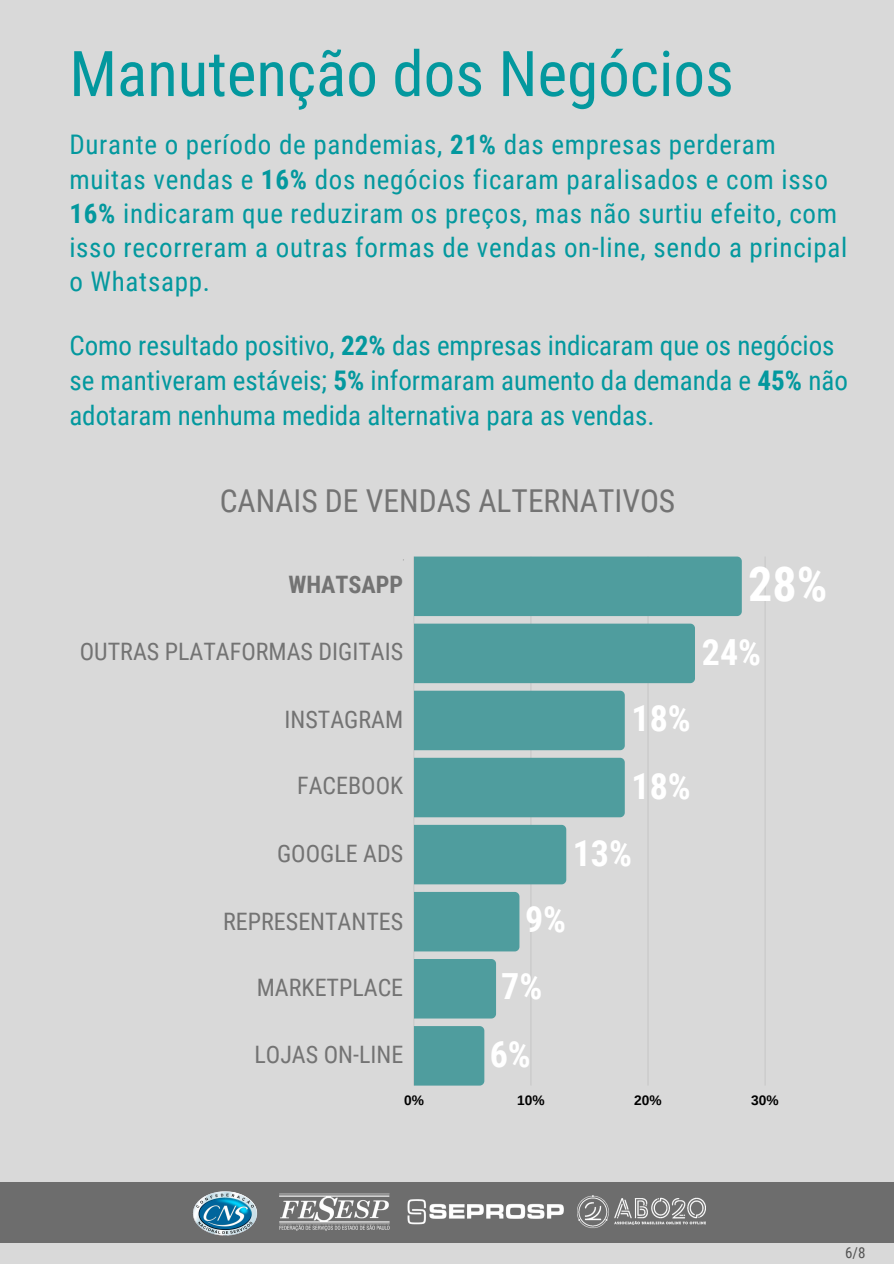
<style>
.page{position:relative;width:894px;height:1264px;background:#fff}
.page>*{position:absolute;margin:0;border:0;box-sizing:border-box;transform-origin:0 0}
.t1{font:63px "Roboto Condensed";color:#03989e}
.t2{font:700 48px "Roboto Condensed";color:#fff}
.t3{font:700 36px "Roboto Condensed";color:#fff}
.t4{font:31.5px "Roboto Condensed";color:#737373}
.t5{font:27px/34.2px "Roboto Condensed";letter-spacing:.025em;color:#03989e}
.t6{font:27px/35px "Roboto Condensed";color:#03989e}
.t7{font:24px "Roboto Condensed";color:#737373}
.t8{font:700 24px "Roboto Condensed";color:#737373}
.t9{font:15px "Roboto Condensed";color:#545454}
.t10{font:700 13.65px "Arimo";color:#000}
.t11{font:3.75px "Liberation Serif";color:#000}
.s1{font-weight:700}
</style>
<div class="page">
<div style="left:0;top:0;width:893px;height:1263px;background:#d9d9d9"></div>
<div style="left:0;top:1182px;width:893px;height:61px;background:#6d6d6d"></div>
<img style="left:193px;top:1191px;width:64px;height:45px">
<img style="left:577px;top:1195px;width:128px;height:33px">
<img style="left:407px;top:1199px;width:157px;height:25px">
<img style="left:279px;top:1193px;width:111px;height:38px">
<hr style="left:413px;top:556px;width:1px;height:529px;background:#000">
<hr style="left:530px;top:556px;width:1px;height:529px;background:#000">
<hr style="left:647px;top:556px;width:1px;height:529px;background:#000">
<hr style="left:764px;top:556px;width:1px;height:529px;background:#000">
<div style="left:414px;top:556px;width:327px;height:60px;background:#4f9d9e"></div>
<div style="left:414px;top:623px;width:280px;height:60px;background:#4f9d9e"></div>
<div style="left:414px;top:690px;width:210px;height:60px;background:#4f9d9e"></div>
<div style="left:414px;top:757px;width:210px;height:60px;background:#4f9d9e"></div>
<div style="left:414px;top:824px;width:152px;height:60px;background:#4f9d9e"></div>
<div style="left:414px;top:891px;width:105px;height:60px;background:#4f9d9e"></div>
<div style="left:414px;top:959px;width:82px;height:59px;background:#4f9d9e"></div>
<div style="left:414px;top:1026px;width:70px;height:59px;background:#4f9d9e"></div>
<h1 class="t1" style="left:69px;top:38px;width:665px">Manutenção dos Negócios</h1>
<p class="t5" style="left:69px;top:128px;width:779px">Durante o período de pandemias, <span class="s1">21%</span> das empresas perderam muitas vendas e <span class="s1">16%</span> dos negócios ficaram paralisados e com isso <span class="s1">16%</span> indicaram que reduziram os preços, mas não surtiu efeito, com isso recorreram a outras formas de vendas on-line, sendo a principal o Whatsapp.</p>
<p class="t6" style="left:69px;top:328px;width:780px">Como resultado positivo, <span class="s1">22%</span> das empresas indicaram que os negócios se mantiveram estáveis; <span class="s1">5%</span> informaram aumento da demanda e <span class="s1">45%</span> não adotaram nenhuma medida alternativa para as vendas.</p>
<p class="t4" style="left:220px;top:482px;width:457px">CANAIS DE VENDAS ALTERNATIVOS</p>
<p class="t11" style="left:403px;top:556px;width:2px">,</p>
<p class="t8" style="left:288px;top:570px;width:116px">WHATSAPP</p>
<h2 class="t2" style="left:747px;top:556px;width:81px">28%</h2>
<p class="t7" style="left:80px;top:637px;width:325px">OUTRAS PLATAFORMAS DIGITAIS</p>
<h3 class="t3" style="left:701px;top:631px;width:61px">24%</h3>
<p class="t7" style="left:284px;top:706px;width:120px">INSTAGRAM</p>
<h3 class="t3" style="left:631px;top:698px;width:61px">18%</h3>
<p class="t7" style="left:297px;top:772px;width:107px">FACEBOOK</p>
<h3 class="t3" style="left:631px;top:765px;width:61px">18%</h3>
<p class="t7" style="left:277px;top:840px;width:128px">GOOGLE ADS</p>
<h3 class="t3" style="left:572px;top:832px;width:61px">13%</h3>
<p class="t7" style="left:223px;top:908px;width:181px">REPRESENTANTES</p>
<h3 class="t3" style="left:525px;top:898px;width:43px">9%</h3>
<p class="t7" style="left:257px;top:974px;width:148px">MARKETPLACE</p>
<h3 class="t3" style="left:501px;top:965px;width:43px">7%</h3>
<p class="t7" style="left:254px;top:1040px;width:150px">LOJAS ON-LINE</p>
<h3 class="t3" style="left:489px;top:1033px;width:43px">6%</h3>
<p class="t10" style="left:404px;top:1092px;width:21px">0%</p>
<p class="t10" style="left:517px;top:1092px;width:29px">10%</p>
<p class="t10" style="left:634px;top:1092px;width:29px">20%</p>
<p class="t10" style="left:751px;top:1092px;width:29px">30%</p>
<p class="t9" style="left:844px;top:1243px;width:22px">6/8</p>
</div>
